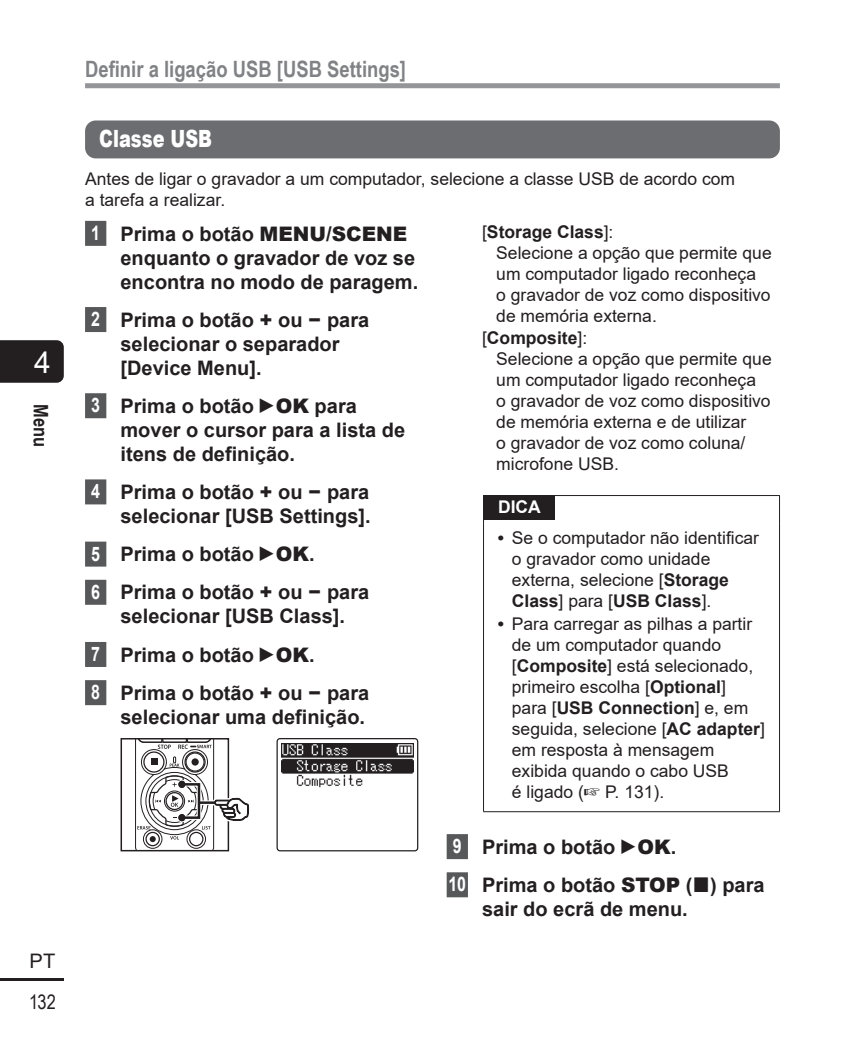
<style>
.page{position:relative;width:865px;height:1049px;background:#fff}
.page>*{position:absolute;margin:0;border:0;box-sizing:border-box;transform-origin:0 0}
.t1{font:30px "Arial";color:#fff}
.t2{font:900 23.75px "Arial";color:#fff;scale:.75 1}
.t3{font:700 22.5px "Arial Narrow";color:#808285}
.t4{font:700 20px/24px "Arial";color:#231f20}
.t5{font:700 20px "Arial Narrow";color:#231f20}
.t6{font:20px "Arial Narrow";color:#231f20}
.t7{font:20px "Arial";color:#231f20}
.t8{font:17.5px/21px "Arial";color:#231f20}
.t9{font:700 17.5px "Arial";color:#fff}
.s1{color:#fff}
.s2{font-weight:900}
.s3{font-family:"AP Yakumono";font-weight:400}
.s4{font-weight:700}
</style>
<div class="page">
<hr style="left:0;top:978px;width:64px;height:3px;background:#231f20">
<div style="left:0;top:340px;width:64px;height:43px;background:#231f20"></div>
<div style="left:85px;top:83px;width:695px;height:5px;background:#939598"></div>
<div style="left:85px;top:120px;width:695px;height:38px;background:#6c6d70;border-radius:11px"></div>
<div style="left:85px;top:221px;width:21px;height:25px;background:#57585a"></div>
<div style="left:85px;top:307px;width:21px;height:25px;background:#57585a"></div>
<div style="left:85px;top:393px;width:21px;height:25px;background:#57585a"></div>
<div style="left:85px;top:479px;width:21px;height:25px;background:#57585a"></div>
<div style="left:85px;top:542px;width:21px;height:25px;background:#57585a"></div>
<div style="left:85px;top:580px;width:21px;height:25px;background:#57585a"></div>
<div style="left:85px;top:642px;width:21px;height:25px;background:#57585a"></div>
<div style="left:85px;top:680px;width:21px;height:25px;background:#57585a"></div>
<div style="left:120px;top:738px;width:109px;height:113px;border:2px solid #231f20"></div>
<svg style="left:126px;top:739px;width:124px;height:112px"></svg>
<svg style="left:201px;top:800px;width:11px;height:5px"></svg>
<div style="left:177px;top:813px;width:9px;height:9px;border:2px solid #fff;border-radius:50%"></div>
<div style="left:177px;top:780px;width:9px;height:9px;border:2px solid #fff;border-radius:50%"></div>
<div style="left:180px;top:782px;width:21px;height:38px;border:4px solid #fff"></div>
<div style="left:181px;top:783px;width:19px;height:36px;border:2px solid #231f20"></div>
<div style="left:178px;top:781px;width:7px;height:7px;background:#231f20;border-radius:50%"></div>
<div style="left:178px;top:814px;width:7px;height:7px;background:#231f20;border-radius:50%"></div>
<hr style="left:199px;top:801px;width:16px;height:3px;background:#231f20">
<img style="left:281px;top:743px;width:132px;height:45px">
<div style="left:276px;top:738px;width:142px;height:113px;border:1px solid #231f20;border-radius:3px"></div>
<div style="left:446px;top:834px;width:22px;height:25px;background:#57585a"></div>
<div style="left:446px;top:872px;width:22px;height:25px;background:#57585a"></div>
<hr style="left:483px;top:524px;width:1px;height:287px;background:#231f20">
<hr style="left:779px;top:524px;width:1px;height:287px;background:#231f20">
<hr style="left:483px;top:811px;width:297px;height:1px;background:#231f20">
<hr style="left:483px;top:495px;width:297px;height:1px;background:#231f20">
<svg style="left:779px;top:496px;width:1px;height:28px"></svg>
<div style="left:483px;top:495px;width:72px;height:25px;background:#231f20"></div>
<h1 class="t1" style="left:34px;top:342px;width:18px">4</h1>
<p class="t5" style="left:56px;top:404px;width:44px;rotate:90deg">Menu</p>
<p class="t7" style="left:30px;top:947px;width:27px">PT</p>
<p class="t6" style="left:29px;top:988px;width:29px">132</p>
<p class="t3" style="left:85px;top:52px;width:322px">Definir a ligação USB [USB Settings]</p>
<h2 class="t2" style="left:99px;top:121px;width:152px">Classe USB</h2>
<p class="t8" style="left:85px;top:168px;width:651px">Antes de ligar o gravador a um computador, selecione a classe USB de acordo com a tarefa a realizar.</p>
<p class="t4" style="left:120px;top:222px;width:299px;text-indent:-29px"><span class="s1">1</span> Prima o botão <span class="s2">MENU/SCENE </span>enquanto o gravador de voz se encontra no modo de paragem.</p>
<p class="t4" style="left:120px;top:308px;width:250px;text-indent:-29px"><span class="s1">2</span> Prima o botão <span class="s2">+</span> ou <span class="s2">−</span> para selecionar o separador [Device Menu].</p>
<p class="t4" style="left:120px;top:394px;width:286px;text-indent:-29px"><span class="s1">3</span> Prima o botão <span class="s3">`</span><span class="s2">OK</span> para mover o cursor para a lista de itens de definição.</p>
<p class="t4" style="left:91px;top:480px;width:281px;text-align:right"><span class="s1">4</span> Prima o botão <span class="s2">+</span> ou <span class="s2">−</span> para selecionar [USB Settings].</p>
<p class="t4" style="left:91px;top:535px;width:279px;line-height:38.2px"><span class="s1">5</span> Prima o botão <span class="s3">`</span><span class="s2">OK</span>.<br><span class="s1">6</span> Prima o botão <span class="s2">+</span> ou <span class="s2">−</span> para</p>
<p class="t4" style="left:91px;top:597px;width:279px;line-height:38.2px;text-indent:29px">selecionar [USB Class].<br><span class="s1">7</span> Prima o botão <span class="s3">`</span><span class="s2">OK</span>.<br><span class="s1">8</span> Prima o botão <span class="s2">+</span> ou <span class="s2">−</span> para</p>
<p class="t4" style="left:120px;top:705px;width:246px">selecionar uma definição.</p>
<p class="t8" style="left:496px;top:221px;width:277px;text-indent:-14px">[<span class="s4">Storage Class</span>]:<br>Selecione a opção que permite que um computador ligado reconheça<br>o gravador de voz como dispositivo de memória externa.</p>
<p class="t8" style="left:496px;top:328px;width:277px;text-indent:-14px">[<span class="s4">Composite</span>]:<br>Selecione a opção que permite que um computador ligado reconheça<br>o gravador de voz como dispositivo de memória externa e de utilizar<br>o gravador de voz como coluna/ microfone USB.</p>
<p class="t9" style="left:498px;top:495px;width:44px">DICA</p>
<p class="t8" style="left:512px;top:527px;width:249px;text-indent:-14px"><span class="s4">•</span> Se o computador não identificar o gravador como unidade externa, selecione [<span class="s4">Storage<br>Class</span>] para [<span class="s4">USB Class</span>].</p>
<p class="t8" style="left:512px;top:613px;width:254px;text-indent:-14px"><span class="s4">•</span> Para carregar as pilhas a partir de um computador quando [<span class="s4">Composite</span>] está selecionado, primeiro escolha [<span class="s4">Optional</span>] para [<span class="s4">USB Connection</span>] e, em seguida, selecione [<span class="s4">AC adapter</span>] em resposta à mensagem exibida quando o cabo USB<br>é ligado (☞ P. 131).</p>
<p class="t4" style="left:448px;top:828px;width:318px;line-height:38.2px"><span class="s1">9</span> Prima o botão <span class="s3">`</span><span class="s2">OK</span>.<br><span class="s1">10</span> Prima o botão <span class="s2">STOP</span> ( <span class="s3">4</span>) para</p>
<p class="t4" style="left:482px;top:897px;width:207px">sair do ecrã de menu.</p>
</div>
